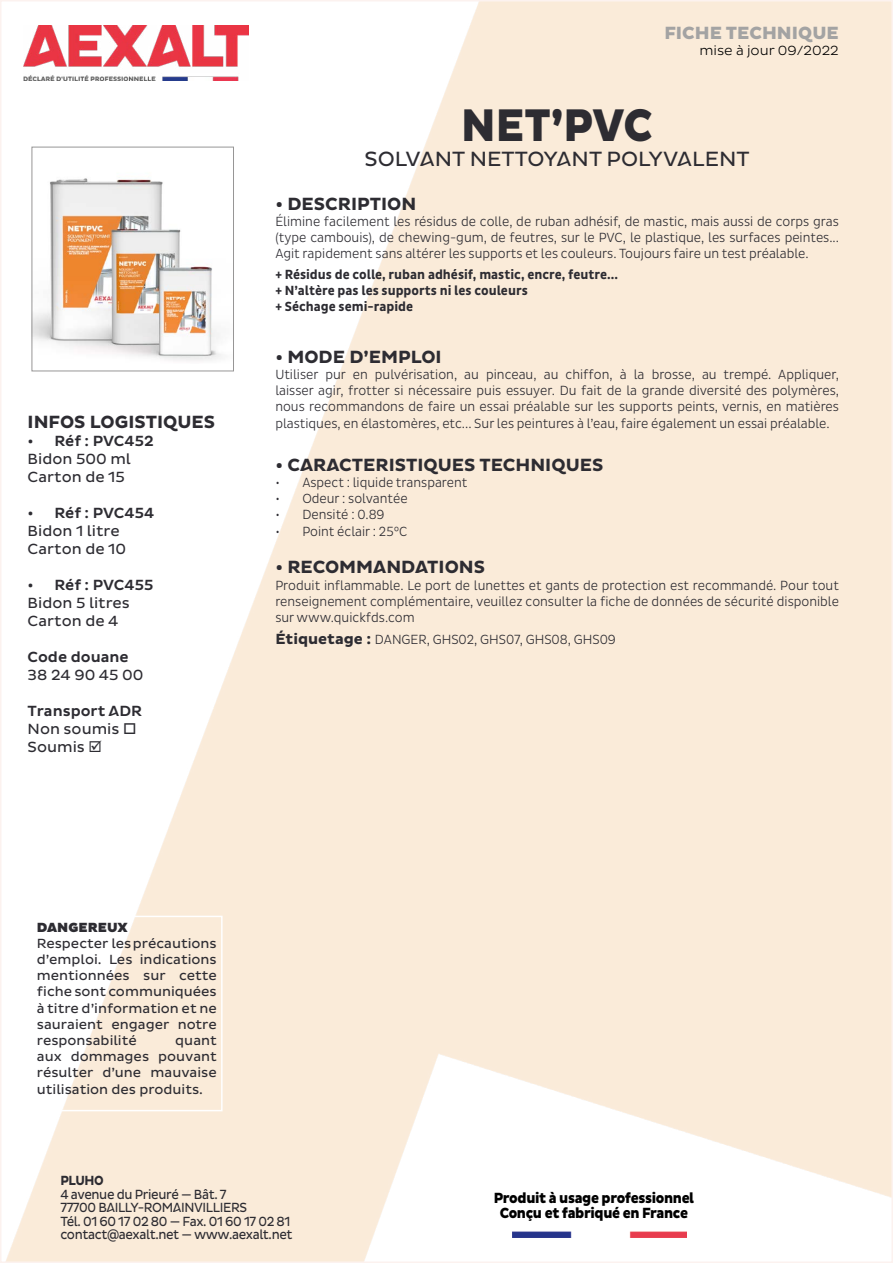
<style>
.page{position:relative;width:893px;height:1263px;background:#fff}
.page>*{position:absolute;margin:0;border:0;box-sizing:border-box;transform-origin:0 0}
.t1{font:46.5px "Aexalt Heavy";color:#2d2c32;scale:.9 1}
.t2{font:21px "Aexalt MS Regular";color:#2d2c32}
.t3{font:18px "Aexalt MS Bold";color:#2d2c32}
.t4{font:18px "Aexalt Heavy";color:#a3a3a3}
.t5{font:15px/18px "Aexalt MS Regular";color:#2d2c32}
.t6{font:15px "Aexalt MS Medium";color:#2d2c32}
.t7{font:800 15px/15px "Aexalt";letter-spacing:-.025em;color:#000;text-align:center;scale:.9 1}
.t8{font:300 13.5px/16.2px "Pluto Sans Cond";color:#2d2c32;text-align:justify}
.t9{font:13.5px/16.2px "Aexalt MS Regular";letter-spacing:-.015em;color:#2d2c32;text-align:justify}
.t10{font:13.5px/13.5px "Aexalt MS Regular";letter-spacing:-.015em;color:#2d2c32;scale:.9 1}
.t11{font:700 13.5px/16.2px "Pluto Sans Cond";color:#2d2c32}
.t12{font:13.5px "Aexalt MS Light";color:#000}
.t13{font:13.5px "Aexalt MS Black";color:#2d2c32}
.t14{font:13.5px "Aexalt MS Bold";letter-spacing:-.03em;color:#2d2c32;scale:.9 1}
.s1{font-family:"Pluto Sans";font-weight:700;font-size:15px}
</style>
<div class="page">
<img style="left:6px;top:3px;width:884px;height:1257px">
<img style="left:500px;top:1230px;width:186px;height:7px">
<div style="left:31px;top:916px;width:192px;height:195px;border:2px solid #fff"></div>
<img style="left:23px;top:25px;width:226px;height:55px">
<div style="left:32px;top:147px;width:201px;height:224px;background:#fff"></div>
<img style="left:34px;top:178px;width:187px;height:183px">
<div style="left:32px;top:147px;width:202px;height:224px;border:1px solid #979696"></div>
<h3 class="t3" style="left:28px;top:412px;width:189px">INFOS LOGISTIQUES</h3>
<p class="t6" style="left:28px;top:432px;width:128px">• Réf : PVC452</p>
<p class="t5" style="left:28px;top:450px;width:105px">Bidon 500 ml<br>Carton de 15</p>
<p class="t6" style="left:28px;top:504px;width:128px">• Réf : PVC454</p>
<p class="t5" style="left:28px;top:522px;width:100px">Bidon 1 litre<br>Carton de 10</p>
<p class="t6" style="left:28px;top:576px;width:127px">• Réf : PVC455</p>
<p class="t5" style="left:28px;top:594px;width:104px">Bidon 5 litres<br>Carton de 4</p>
<p class="t6" style="left:28px;top:648px;width:103px">Code douane</p>
<p class="t5" style="left:28px;top:666px;width:117px">38 24 90 45 00</p>
<p class="t6" style="left:28px;top:702px;width:116px">Transport ADR</p>
<p class="t5" style="left:28px;top:720px;width:110px">Non soumis □<br>Soumis ☑</p>
<h3 class="t4" style="left:664px;top:22px;width:176px">FICHE TECHNIQUE</h3>
<p class="t12" style="left:699px;top:43px;width:141px">mise à jour 09/2022</p>
<h1 class="t1" style="left:461px;top:99px;width:215px">NET’PVC</h1>
<h2 class="t2" style="left:365px;top:147px;width:387px">SOLVANT NETTOYANT POLYVALENT</h2>
<h3 class="t3" style="left:275px;top:193px;width:142px">• DESCRIPTION</h3>
<p class="t8" style="left:275px;top:213px;width:565px">Élimine facilement les résidus de colle, de ruban adhésif, de mastic, mais aussi de corps gras (type cambouis), de chewing-gum, de feutres, sur le PVC, le plastique, les surfaces peintes...<br>Agit rapidement sans altérer les supports et les couleurs. Toujours faire un test préalable.</p>
<p class="t11" style="left:275px;top:266px;width:344px">+ Résidus de colle, ruban adhésif, mastic, encre, feutre... + N’altère pas les supports ni les couleurs<br>+ Séchage semi-rapide</p>
<h3 class="t3" style="left:275px;top:346px;width:168px">• MODE D’EMPLOI</h3>
<p class="t8" style="left:275px;top:366px;width:565px">Utiliser pur en pulvérisation, au pinceau, au chiffon, à la brosse, au trempé. Appliquer, laisser agir, frotter si nécessaire puis essuyer. Du fait de la grande diversité des polymères, nous recommandons de faire un essai préalable sur les supports peints, vernis, en matières plastiques, en élastomères, etc... Sur les peintures à l’eau, faire également un essai préalable.</p>
<h3 class="t3" style="left:275px;top:454px;width:329px">• CARACTERISTIQUES TECHNIQUES</h3>
<p class="t8" style="left:275px;top:474px;width:194px">• Aspect : liquide transparent</p>
<p class="t8" style="left:275px;top:491px;width:134px">• Odeur : solvantée</p>
<p class="t8" style="left:275px;top:507px;width:111px">• Densité : 0.89</p>
<p class="t8" style="left:275px;top:523px;width:134px">• Point éclair : 25°C</p>
<h3 class="t3" style="left:275px;top:557px;width:211px">• RECOMMANDATIONS</h3>
<p class="t8" style="left:275px;top:577px;width:565px">Produit inflammable. Le port de lunettes et gants de protection est recommandé. Pour tout renseignement complémentaire, veuillez consulter la fiche de données de sécurité disponible sur www.quickfds.com</p>
<p class="t8" style="left:275px;top:632px;width:342px"><span class="s1">Étiquetage :</span> DANGER, GHS02, GHS07, GHS08, GHS09</p>
<p class="t13" style="left:37px;top:919px;width:92px">DANGEREUX</p>
<p class="t9" style="left:37px;top:935px;width:181px">Respecter les précautions d’emploi. Les indications mentionnées sur cette fiche sont communiquées à titre d’information et ne sauraient engager notre responsabilité</p>
<p class="t9" style="left:37px;top:1032px;width:181px;text-indent:138px">quant aux dommages pouvant résulter d’une mauvaise utilisation des produits.</p>
<p class="t14" style="left:60px;top:1173px;width:50px">PLUHO</p>
<p class="t10" style="left:60px;top:1187px;width:260px">4 avenue du Prieuré — Bât. 7<br>77700 BAILLY-ROMAINVILLIERS<br>Tél. 01 60 17 02 80 — Fax. 01 60 17 02 81 contact@aexalt.net — www.aexalt.net</p>
<p class="t7" style="left:494px;top:1191px;width:224px">Produit à usage professionnel<br>Conçu et fabriqué en France</p>
</div>
